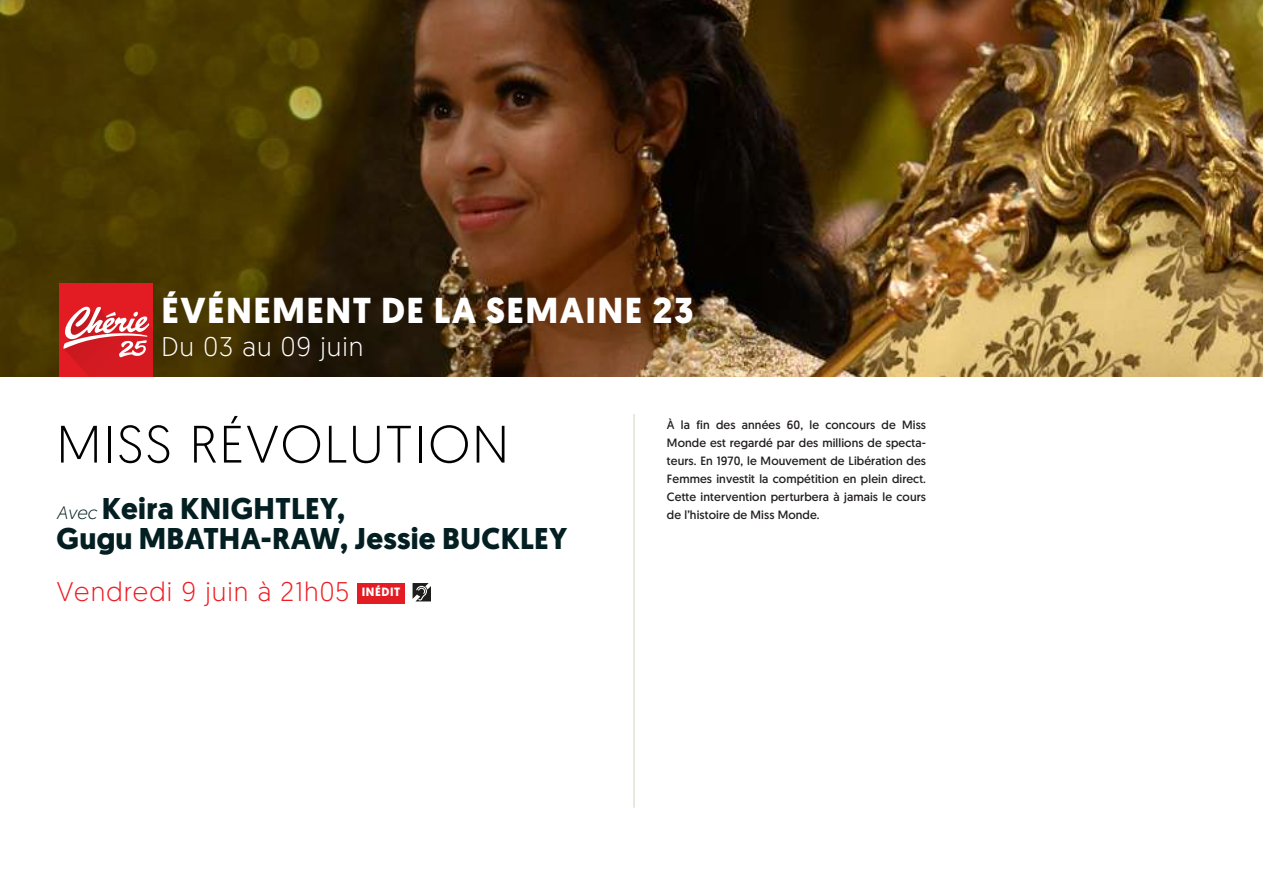
<style>
.page{position:relative;width:1263px;height:893px;background:#fff}
.page>*{position:absolute;margin:0;border:0;box-sizing:border-box;transform-origin:0 0}
.t1{font:300 52.5px "Geomanist";letter-spacing:.04em;color:#000}
.t2{font:700 36px "Geomanist";letter-spacing:.04em;color:#fff}
.t3{font:700 30px/30px "Geomanist";letter-spacing:.01em;color:#041f22}
.t4{font:300 27px "Geomanist";letter-spacing:.04em;color:#ee1d23}
.t5{font:300 27px "Geomanist";letter-spacing:.04em;color:#fff}
.t6{font:12px/18px "Geomanist";letter-spacing:.01em;color:#231f20;text-align:justify}
.t7{font:700 12px "Geomanist";letter-spacing:.05em;color:#fff}
.s1{font-weight:300;font-style:italic;font-size:18px}
</style>
<div class="page">
<img style="left:1148px;top:0;width:115px;height:377px">
<img style="left:0;top:0;width:1148px;height:377px">
<div style="left:60px;top:283px;width:93px;height:93px;background:#e31c24"></div>
<svg style="left:63px;top:307px;width:90px;height:69px"></svg>
<hr style="left:633px;top:414px;width:2px;height:394px;background:#e7e4d9">
<div style="left:357px;top:583px;width:48px;height:21px;background:#e31c24"></div>
<svg style="left:413px;top:583px;width:18px;height:18px"></svg>
<h2 class="t2" style="left:162px;top:287px;width:533px">ÉVÉNEMENT DE LA SEMAINE 23</h2>
<h3 class="t5" style="left:162px;top:329px;width:203px">Du 03 au 09 juin</h3>
<h1 class="t1" style="left:57px;top:410px;width:454px">MISS RÉVOLUTION</h1>
<h3 class="t3" style="left:57px;top:494px;width:512px"><span class="s1">Avec</span> Keira KNIGHTLEY,<br>Gugu MBATHA-RAW, Jessie BUCKLEY</h3>
<p class="t7" style="left:362px;top:584px;width:40px">INÉDIT</p>
<h3 class="t4" style="left:57px;top:574px;width:294px">Vendredi 9 juin à 21h05</h3>
<p class="t6" style="left:667px;top:415px;width:261px">À la fin des années 60, le concours de Miss Monde est regardé par des millions de specta&shy;teurs. En 1970, le Mouvement de Libération des Femmes investit la compétition en plein direct.<br>Cette intervention perturbera à jamais le cours de l’histoire de Miss Monde.</p>
</div>
